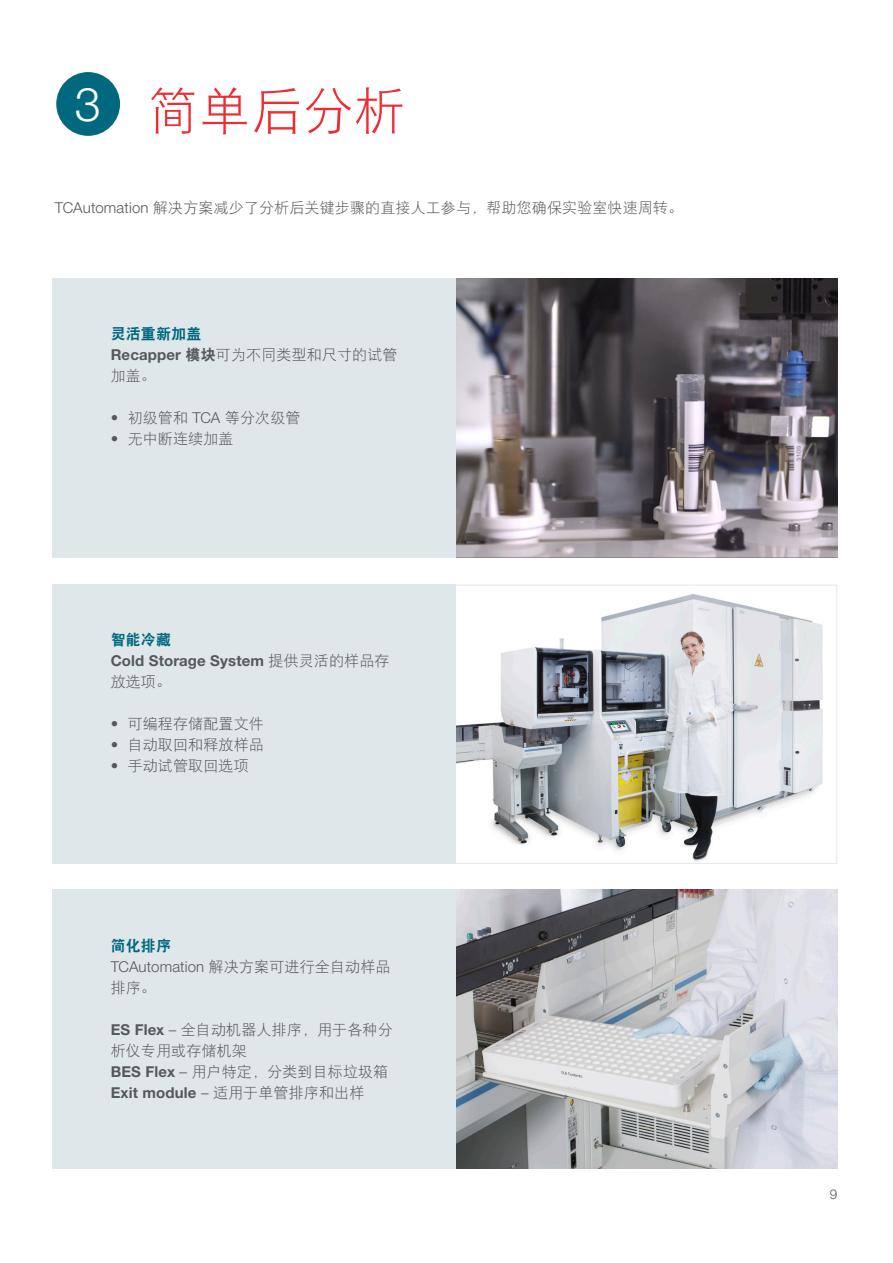
<style>
.page{position:relative;width:893px;height:1263px;background:#fff}
.page>*{position:absolute;margin:0;border:0;box-sizing:border-box;transform-origin:0 0}
.Headline{font:51px "DF Hei W3";letter-spacing:.01em;color:#ee2d33}
.Pull_Quote{font:300 46.8px "Helvetica Neue LTW1 G";color:#fff}
.Body_Copy{font:15px/21px "DF Hei W3";letter-spacing:.01em;color:#57585a}
.Body_Copy-2{font:700 15px/21px "Helvetica Neue LTW1 G";letter-spacing:.01em;color:#57585a}
.Body_Copy-3{font:15px "DF Hei W9";letter-spacing:.01em;color:#00687f}
.t1{font:300 13.5px "Helvetica Neue LTW1 G";color:#57585a}
.s1{font-family:"Helvetica Neue LTW1 G";font-weight:300}
.s2{font-family:"Helvetica Neue LTW1 G";font-weight:700}
.s3{font-family:"DF Hei W9"}
.s4{font-family:"DF Hei W3";font-weight:400}
.s5{font-weight:300}
</style>
<div class="page">
<div style="left:56px;top:72px;width:64px;height:64px;background:#00687f;border-radius:50%"></div>
<img style="left:456px;top:279px;width:381px;height:279px">
<div style="left:53px;top:279px;width:403px;height:279px;background:#e0e7eb"></div>
<img style="left:456px;top:594px;width:367px;height:268px">
<div style="left:53px;top:585px;width:403px;height:279px;background:#e0e7eb"></div>
<img style="left:456px;top:889px;width:381px;height:279px">
<div style="left:53px;top:889px;width:403px;height:279px;background:#e0e7eb"></div>
<p class="Pull_Quote" style="left:75px;top:76px;width:28px">3</p>
<p class="Headline" style="left:148px;top:85px;width:259px">简单后分析</p>
<p class="Body_Copy" style="left:55px;top:197px;width:630px"><span class="s1">TCAutomation</span> 解决方案减少了分析后关键步骤的直接人工参与，帮助您确保实验室快速周转。</p>
<p class="Body_Copy-3" style="left:111px;top:326px;width:92px">灵活重新加盖</p>
<p class="Body_Copy" style="left:111px;top:344px;width:288px"><span class="s2">Recapper</span> <span class="s3">模块</span>可为不同类型和尺寸的试管加盖。</p>
<p class="Body_Copy" style="left:111px;top:407px;width:191px"><span class="s1">•</span> 初级管和 <span class="s1">TCA</span> 等分次级管</p>
<p class="Body_Copy" style="left:111px;top:428px;width:124px"><span class="s1">•</span> 无中断连续加盖</p>
<p class="Body_Copy-3" style="left:111px;top:632px;width:62px">智能冷藏</p>
<p class="Body_Copy-2" style="left:111px;top:650px;width:280px">Cold Storage System <span class="s4">提供灵活的样品存放选项。</span></p>
<p class="Body_Copy" style="left:111px;top:713px;width:155px"><span class="s1">•</span> 可编程存储配置文件</p>
<p class="Body_Copy" style="left:111px;top:734px;width:155px"><span class="s1">•</span> 自动取回和释放样品</p>
<p class="Body_Copy" style="left:111px;top:755px;width:140px"><span class="s1">•</span> 手动试管取回选项</p>
<p class="Body_Copy-3" style="left:111px;top:938px;width:62px">简化排序</p>
<p class="Body_Copy" style="left:111px;top:956px;width:281px"><span class="s1">TCAutomation</span> 解决方案可进行全自动样品排序。</p>
<p class="Body_Copy" style="left:111px;top:1019px;width:284px"><span class="s2">ES Flex</span> <span class="s1">–</span> 全自动机器人排序，用于各种分析仪专用或存储机架</p>
<p class="Body_Copy" style="left:111px;top:1061px;width:279px"><span class="s2">BES Flex</span> <span class="s1">–</span> 用户特定，分类到目标垃圾箱</p>
<p class="Body_Copy-2" style="left:111px;top:1082px;width:255px">Exit module <span class="s5">–</span> <span class="s4">适用于单管排序和出样</span></p>
<p class="t1" style="left:830px;top:1185px;width:9px">9</p>
</div>
